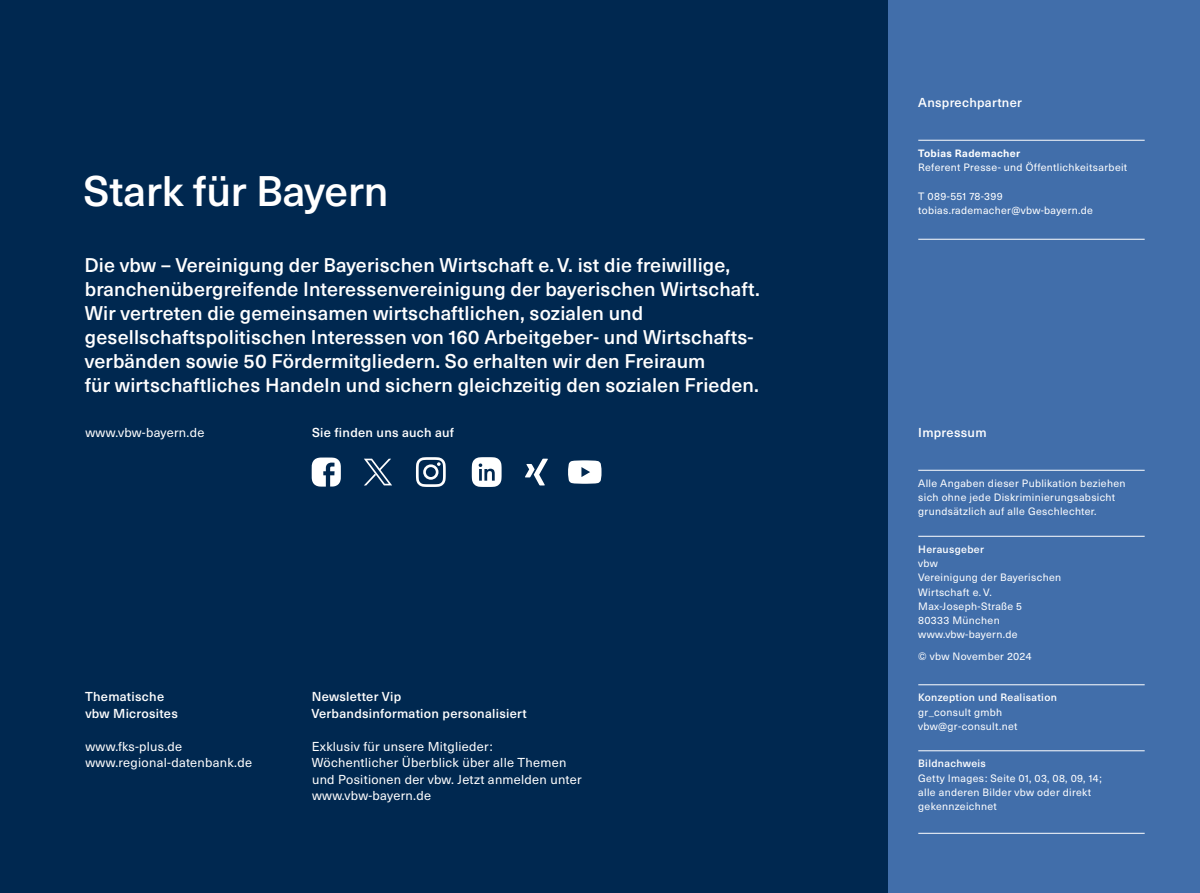
<style>
.page{position:relative;width:1200px;height:893px;background:#fff}
.page>*{position:absolute;margin:0;border:0;box-sizing:border-box;transform-origin:0 0}
.t1{font:500 42px "Neue Haas Unica Pro";letter-spacing:-.005em;color:#fff}
.t2{font:500 19.5px/24px "Neue Haas Unica Pro";letter-spacing:.005em;color:#fff}
.t3{font:12.75px/16.5px "Neue Haas Unica Pro";letter-spacing:.02em;color:#fff}
.t4{font:500 12.75px/16.5px "Neue Haas Unica Pro";letter-spacing:.02em;color:#fff}
.t5{font:10.5px/14.2px "Neue Haas Unica Pro";letter-spacing:.03em;color:#fff}
.t6{font:500 10.5px "Neue Haas Unica Pro";letter-spacing:.03em;color:#fff}
.t7{font:700 10.5px "Neue Haas Unica Pro";letter-spacing:.03em;color:#fff}
</style>
<div class="page">
<div style="left:0;top:0;width:1199px;height:893px;background:#002850"></div>
<div style="left:888px;top:0;width:311px;height:893px;background:#416eaa"></div>
<hr style="left:918px;top:140px;width:226px;height:1px;background:#fff">
<hr style="left:918px;top:239px;width:226px;height:1px;background:#fff">
<hr style="left:918px;top:470px;width:226px;height:1px;background:#fff">
<hr style="left:918px;top:536px;width:226px;height:1px;background:#fff">
<hr style="left:918px;top:684px;width:226px;height:1px;background:#fff">
<hr style="left:918px;top:750px;width:226px;height:1px;background:#fff">
<hr style="left:918px;top:833px;width:226px;height:1px;background:#fff">
<svg style="left:311px;top:457px;width:30px;height:30px"></svg>
<svg style="left:416px;top:457px;width:29px;height:30px"></svg>
<svg style="left:471px;top:457px;width:30px;height:30px"></svg>
<svg style="left:525px;top:459px;width:22px;height:26px"></svg>
<svg style="left:568px;top:460px;width:33px;height:24px"></svg>
<svg style="left:364px;top:459px;width:28px;height:26px"></svg>
<h1 class="t1" style="left:83px;top:166px;width:306px">Stark für Bayern</h1>
<p class="t2" style="left:85px;top:254px;width:676px">Die vbw – Vereinigung der Bayerischen Wirtschaft e.V. ist die freiwillige, branchenübergreifende Interessenvereinigung der bayerischen Wirtschaft.<br>Wir vertreten die gemeinsamen wirtschaftlichen, sozialen und gesellschaftspolitischen Interessen von 160 Arbeitgeber- und Wirtschafts&shy;verbänden sowie 50 Fördermitgliedern. So erhalten wir den Freiraum<br>für wirtschaftliches Handeln und sichern gleichzeitig den sozialen Frieden.</p>
<p class="t3" style="left:85px;top:425px;width:120px">www.vbw-bayern.de</p>
<p class="t4" style="left:312px;top:425px;width:143px">Sie finden uns auch auf</p>
<p class="t4" style="left:85px;top:689px;width:94px">Thematische vbw Microsites</p>
<p class="t3" style="left:85px;top:738px;width:168px">www.fks-plus.de www.regional-datenbank.de</p>
<p class="t4" style="left:311px;top:689px;width:217px">Newsletter Vip<br>Verbandsinformation personalisiert</p>
<p class="t3" style="left:312px;top:738px;width:271px">Exklusiv für unsere Mitglieder:<br>Wöchentlicher Überblick über alle Themen und Positionen der vbw. Jetzt anmelden unter www.vbw-bayern.de</p>
<p class="t4" style="left:918px;top:95px;width:105px">Ansprechpartner</p>
<p class="t7" style="left:918px;top:147px;width:104px">Tobias Rademacher</p>
<p class="t5" style="left:918px;top:160px;width:210px">Referent Presse- und Öffentlichkeitsarbeit</p>
<p class="t5" style="left:918px;top:189px;width:176px">T 089-551 78-399 tobias.rademacher@vbw-bayern.de</p>
<p class="t4" style="left:918px;top:425px;width:70px">Impressum</p>
<p class="t5" style="left:918px;top:476px;width:209px">Alle Angaben dieser Publikation beziehen sich ohne jede Diskriminierungsabsicht grundsätzlich auf alle Geschlechter.</p>
<p class="t6" style="left:918px;top:543px;width:67px">Herausgeber</p>
<p class="t5" style="left:918px;top:556px;width:144px">vbw<br>Vereinigung der Bayerischen<br>Wirtschaft e. V.<br>Max-Joseph-Straße 5<br>80333 München www.vbw-bayern.de</p>
<p class="t5" style="left:918px;top:649px;width:115px">© vbw November 2024</p>
<p class="t6" style="left:918px;top:691px;width:140px">Konzeption und Realisation</p>
<p class="t5" style="left:918px;top:705px;width:101px">gr_consult gmbh vbw@gr-consult.net</p>
<p class="t6" style="left:918px;top:757px;width:69px">Bildnachweis</p>
<p class="t5" style="left:918px;top:771px;width:185px">Getty Images: Seite 01, 03, 08, 09, 14; alle anderen Bilder vbw oder direkt gekennzeichnet</p>
</div>
